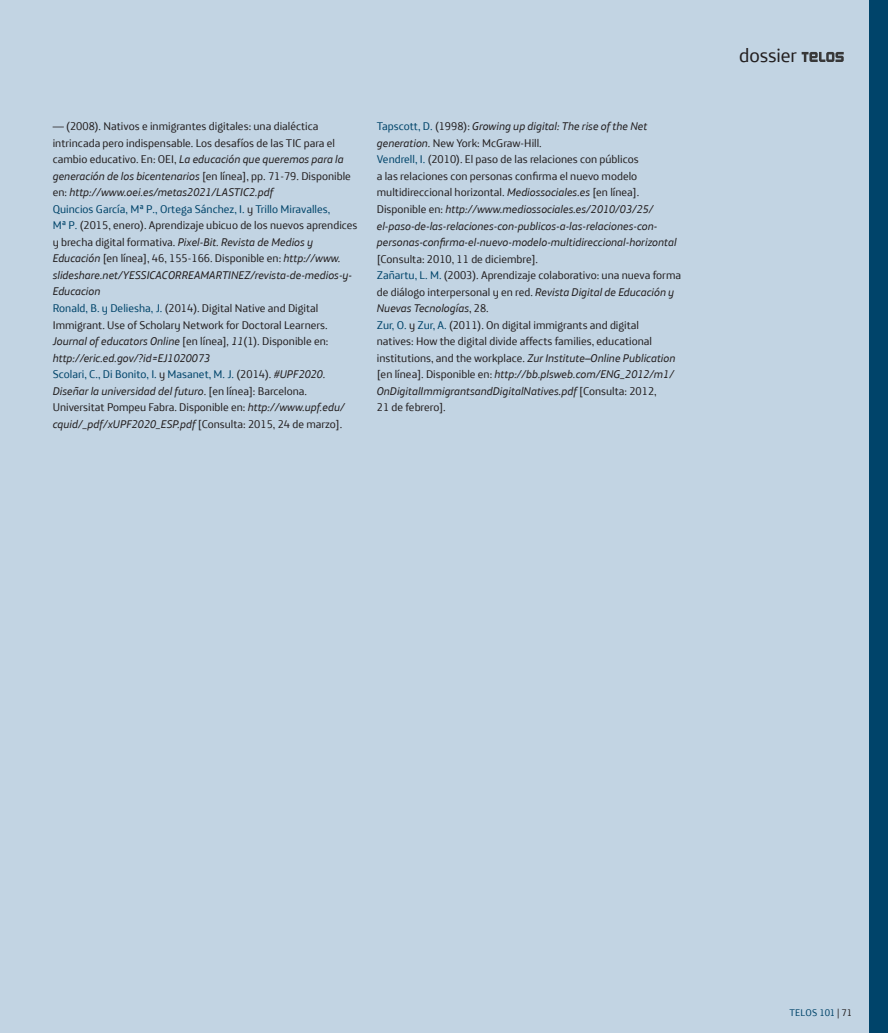
<style>
.page{position:relative;width:888px;height:1033px;background:#fff}
.page>*{position:absolute;margin:0;border:0;box-sizing:border-box;transform-origin:0 0}
.t1{font:19.5px "Telefonica Text";letter-spacing:-.01em;color:#231f20}
.t2{font:11.25px/16.5px "Telefonica Text";color:#231f20}
.t3{font:italic 11.25px/16.5px "Telefonica Text";color:#231f20}
.t4{font:9.75px "Telefonica Text";letter-spacing:.01em;color:#00446a}
.s1{font-style:italic}
.s2{color:#00446a}
.s3{font-style:normal;color:#00446a}
.s4{font-style:normal}
.s5{color:#231f20}
</style>
<div class="page">
<div style="left:0;top:0;width:888px;height:1032px;background:#c2d4e3"></div>
<div style="left:869px;top:0;width:19px;height:1032px;background:#00446a"></div>
<svg style="left:802px;top:52px;width:42px;height:10px"></svg>
<p class="t2" style="left:53px;top:117px;width:306px">— (2008). Nativos e inmigrantes digitales: una dialéctica intrincada pero indispensable. Los desafíos de las TIC para el cambio educativo. En: OEI, <span class="s1">La educación que queremos para la generación de los bicentenarios</span> [en línea], pp. 71-79. Disponible en: <span class="s1">http://www.oei.es/metas2021/LASTIC2.pdf<br></span><span class="s2">Quincios García, Mª P., Ortega Sánchez, I.</span> y <span class="s2">Trillo Miravalles,<br>Mª P.</span> (2015, enero). Aprendizaje ubicuo de los nuevos aprendices y brecha digital formativa. <span class="s1">Pixel-Bit. Revista de Medios y Educación</span> [en línea], 46, 155-166. Disponible en: <span class="s1">http://www. slideshare.net/YESSICACORREAMARTINEZ/revista-de-medios-y-Educacion<br></span><span class="s2">Ronald, B. y Deliesha, J.</span> (2014). Digital Native and Digital Immigrant. Use of Scholary Network for Doctoral Learners.<br><span class="s1">Journal of educators Online</span> [en línea]<span class="s1">, 11</span>(1). Disponible en: <span class="s1">http://eric.ed.gov/?id=EJ1020073<br></span><span class="s2">Scolari, C., Di Bonito, I.</span> y <span class="s2">Masanet, M. J.</span> (2014). <span class="s1">#UPF2020.<br>Diseñar la universidad del futuro</span>. [en línea]: Barcelona.<br>Universitat Pompeu Fabra. Disponible en: <span class="s1">http://www.upf.edu/ cquid/_pdf/xUPF2020_ESP.pdf</span> [Consulta: 2015, 24 de marzo].</p>
<p class="t3" style="left:377px;top:117px;width:301px"><span class="s3">Tapscott, D.</span> <span class="s4">(1998):</span> Growing up digital: The rise of the Net generation. <span class="s4">New York: McGraw-Hill.<br></span><span class="s3">Vendrell, I.</span> <span class="s4">(2010). El paso de las relaciones con públicos<br>a las relaciones con personas confirma el nuevo modelo multidireccional horizontal.</span> Mediossociales.es <span class="s4">[en línea].<br>Disponible en:</span> http://www.mediossociales.es/2010/03/25/ el-paso-de-las-relaciones-con-publicos-a-las-relaciones-con&shy;personas-confirma-el-nuevo-modelo-multidireccional-horizontal</p>
<p class="t2" style="left:377px;top:249px;width:306px">[Consulta: 2010, 11 de diciembre].<br><span class="s2">Zañartu, L. M.</span> (2003). Aprendizaje colaborativo: una nueva forma de diálogo interpersonal y en red. <span class="s1">Revista Digital de Educación y Nuevas Tecnologías</span>, 28.<br><span class="s2">Zur, O.</span> y <span class="s2">Zur, A.</span> (2011). On digital immigrants and digital<br>natives: How the digital divide affects families, educational institutions, and the workplace. <span class="s1">Zur Institute–Online Publication </span>[en línea]. Disponible en: <span class="s1">http://bb.plsweb.com/ENG_2012/m1/ OnDigitalImmigrantsandDigitalNatives.pdf</span> [Consulta: 2012,<br>21 de febrero].</p>
<h1 class="t1" style="left:739px;top:39px;width:59px">dossier</h1>
<p class="t4" style="left:789px;top:1004px;width:64px">TELOS 101 <span class="s5">| 71</span></p>
</div>
